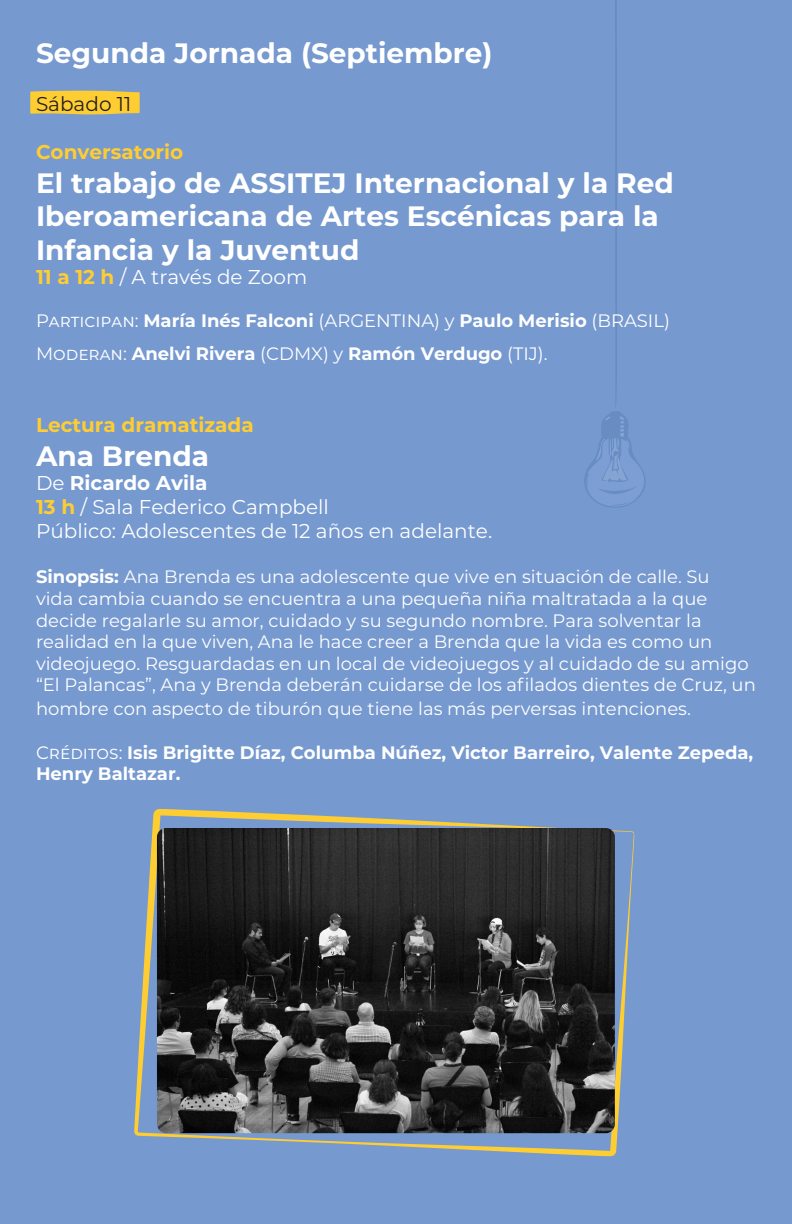
<style>
.page{position:relative;width:792px;height:1224px;background:#7699cf}
.page>*{position:absolute;margin:0;border:0;box-sizing:border-box;transform-origin:0 0}
.Cuerpo{font:700 28px/33.6px "Montserrat";color:#fff}
.Cuerpo-2{font:20px "Montserrat";color:#fff}
.Cuerpo-3{font:700 20px "Montserrat";color:#fecd32}
.Cuerpo-4{font:700 20px "Montserrat";color:#fff}
.Cuerpo-5{font:20px "Montserrat";color:#231f20}
.Cuerpo-6{font:18px/21.6px "Montserrat";color:#fff}
.Cuerpo-7{font:700 18px/21.6px "Montserrat";color:#fff}
.s1{font-weight:700;color:#fecd32}
.s2{font-weight:700}
.s3{font-weight:400}
</style>
<div class="page">
<svg style="left:584px;top:0;width:61px;height:508px"></svg>
<div style="left:30px;top:91px;width:110px;height:23px;background:#fecd32"></div>
<svg style="left:134px;top:809px;width:501px;height:348px"></svg>
<img style="left:157px;top:828px;width:458px;height:305px">
<p class="Cuerpo" style="left:36px;top:35px;width:458px">Segunda Jornada (Septiembre)</p>
<p class="Cuerpo-5" style="left:36px;top:90px;width:97px">Sábado 11</p>
<p class="Cuerpo-3" style="left:36px;top:138px;width:149px">Conversatorio</p>
<p class="Cuerpo" style="left:36px;top:165px;width:639px">El trabajo de ASSITEJ Internacional y la Red<br>Iberoamericana de Artes Escénicas para la<br>Infancia y la Juventud</p>
<p class="Cuerpo-2" style="left:36px;top:263px;width:273px"><span class="s1">11 a 12 h</span> / A través de Zoom</p>
<p class="Cuerpo-6" style="left:36px;top:309px;width:635px">Participan: <span class="s2">María Inés Falconi</span> (ARGENTINA) y <span class="s2">Paulo Merisio</span> (BRASIL)</p>
<p class="Cuerpo-7" style="left:36px;top:342px;width:513px"><span class="s3">Moderan:</span> Anelvi Rivera <span class="s3">(CDMX) y</span> Ramón Verdugo <span class="s3">(TIJ).</span></p>
<p class="Cuerpo-3" style="left:36px;top:411px;width:219px">Lectura dramatizada</p>
<p class="Cuerpo" style="left:36px;top:438px;width:175px">Ana Brenda</p>
<p class="Cuerpo-4" style="left:36px;top:468px;width:173px"><span class="s3">De</span> Ricardo Avila</p>
<p class="Cuerpo-2" style="left:36px;top:493px;width:295px"><span class="s1">13 h</span> / Sala Federico Campbell</p>
<p class="Cuerpo-2" style="left:36px;top:517px;width:458px">Público: Adolescentes de 12 años en adelante.</p>
<p class="Cuerpo-6" style="left:36px;top:565px;width:721px"><span class="s2">Sinopsis:</span> Ana Brenda es una adolescente que vive en situación de calle. Su<br>vida cambia cuando se encuentra a una pequeña niña maltratada a la que decide regalarle su amor, cuidado y su segundo nombre. Para solventar la realidad en la que viven, Ana le hace creer a Brenda que la vida es como un videojuego. Resguardadas en un local de videojuegos y al cuidado de su amigo “El Palancas”, Ana y Brenda deberán cuidarse de los afilados dientes de Cruz, un</p>
<p class="Cuerpo-6" style="left:36px;top:697px;width:656px">hombre con aspecto de tiburón que tiene las más perversas intenciones.</p>
<p class="Cuerpo-7" style="left:36px;top:740px;width:719px"><span class="s3">Créditos:</span> Isis Brigitte Díaz, Columba Núñez, Victor Barreiro, Valente Zepeda,<br>Henry Baltazar.</p>
</div>
